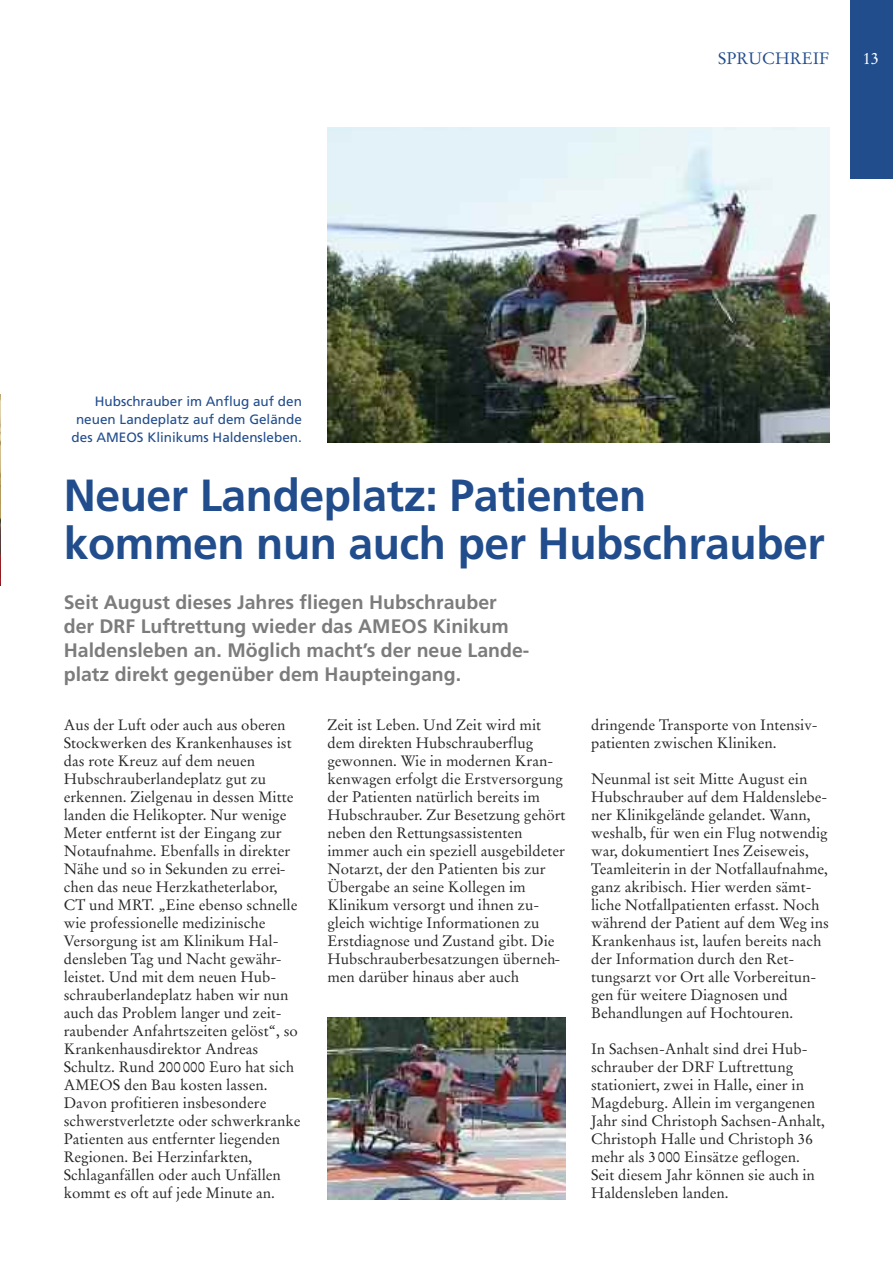
<style>
.page{position:relative;width:893px;height:1263px;background:#fff}
.page>*{position:absolute;margin:0;border:0;box-sizing:border-box;transform-origin:0 0}
.t1{font:700 45px/48px "Frutiger LT Pro";letter-spacing:-.01em;color:#214d8d}
.t2{font:700 19.5px/24px "Frutiger LT Pro";color:#7d7c7d}
.t3{font:16.5px "Stempel Garamond LT Pro";color:#214d8d}
.t4{font:16.5px "Stempel Garamond LT Pro";color:#fff}
.t5{font:15px/18px "Stempel Garamond LT Pro";color:#272526}
.t6{font:13.5px/18px "Frutiger LT Pro";color:#214d8d;text-align:right}
</style>
<div class="page">
<div style="left:850px;top:0;width:43px;height:179px;background:#214d8d"></div>
<img style="left:0;top:395px;width:1px;height:190px">
<img style="left:327px;top:128px;width:502px;height:314px">
<img style="left:327px;top:1018px;width:239px;height:181px">
<p class="t6" style="left:72px;top:393px;width:232px">Hubschrauber im Anflug auf den neuen Landeplatz auf dem Gelände des AMEOS Klinikums Haldensleben.</p>
<p class="t3" style="left:718px;top:52px;width:112px">SPRUCHREIF</p>
<p class="t4" style="left:863px;top:52px;width:18px">13</p>
<h1 class="t1" style="left:64px;top:476px;width:762px">Neuer Landeplatz: Patienten kommen nun auch per Hubschrauber</h1>
<h2 class="t2" style="left:64px;top:592px;width:467px">Seit August dieses Jahres fliegen Hubschrauber der DRF Luftrettung wieder das AMEOS Kinikum Haldensleben an. Möglich macht’s der neue Lande&shy;platz direkt gegenüber dem Haupteingang.</h2>
<p class="t5" style="left:64px;top:718px;width:238px">Aus der Luft oder auch aus oberen Stockwerken des Krankenhauses ist das rote Kreuz auf dem neuen Hubschrauberlandeplatz gut zu erkennen. Zielgenau in dessen Mitte landen die Helikopter. Nur wenige Meter entfernt ist der Eingang zur Notaufnahme. Ebenfalls in direkter Nähe und so in Sekunden zu errei&shy;chen das neue Herzkatheterlabor, CT und MRT. „Eine ebenso schnelle wie professionelle medizinische Versorgung ist am Klinikum Hal&shy;densleben Tag und Nacht gewähr&shy;leistet. Und mit dem neuen Hub&shy;schrauberlandeplatz haben wir nun auch das Problem langer und zeit&shy;raubender Anfahrtszeiten gelöst“, so Krankenhausdirektor Andreas Schultz. Rund 200000 Euro hat sich AMEOS den Bau kosten lassen.<br>Davon profitieren insbesondere schwerstverletzte oder schwerkranke Patienten aus entfernter liegenden Regionen. Bei Herzinfarkten, Schlaganfällen oder auch Unfällen kommt es oft auf jede Minute an.</p>
<p class="t5" style="left:327px;top:718px;width:240px">Zeit ist Leben. Und Zeit wird mit dem direkten Hubschrauberflug gewonnen. Wie in modernen Kran&shy;kenwagen erfolgt die Erstversorgung der Patienten natürlich bereits im Hubschrauber. Zur Besetzung gehört neben den Rettungsassistenten immer auch ein speziell ausgebildeter Notarzt, der den Patienten bis zur Übergabe an seine Kollegen im Klinikum versorgt und ihnen zu&shy;gleich wichtige Informationen zu Erstdiagnose und Zustand gibt. Die Hubschrauberbesatzungen überneh&shy;men darüber hinaus aber auch</p>
<p class="t5" style="left:591px;top:718px;width:228px">dringende Transporte von Intensiv&shy;patienten zwischen Kliniken.</p>
<p class="t5" style="left:591px;top:772px;width:239px">Neunmal ist seit Mitte August ein Hubschrauber auf dem Haldenslebe&shy;ner Klinikgelände gelandet. Wann, weshalb, für wen ein Flug notwendig war, dokumentiert Ines Zeiseweis, Teamleiterin in der Notfallaufnahme, ganz akribisch. Hier werden sämt&shy;liche Notfallpatienten erfasst. Noch während der Patient auf dem Weg ins Krankenhaus ist, laufen bereits nach der Information durch den Ret&shy;tungsarzt vor Ort alle Vorbereitun&shy;gen für weitere Diagnosen und Behandlungen auf Hochtouren.</p>
<p class="t5" style="left:591px;top:1042px;width:235px">In Sachsen-Anhalt sind drei Hub&shy;schrauber der DRF Luftrettung stationiert, zwei in Halle, einer in<br>Magdeburg. Allein im vergangenen<br>Jahr sind Christoph Sachsen-Anhalt,<br>Christoph Halle und Christoph 36 mehr als 3 000 Einsätze geflogen.<br>Seit diesem Jahr können sie auch in<br>Haldensleben landen.</p>
</div>
